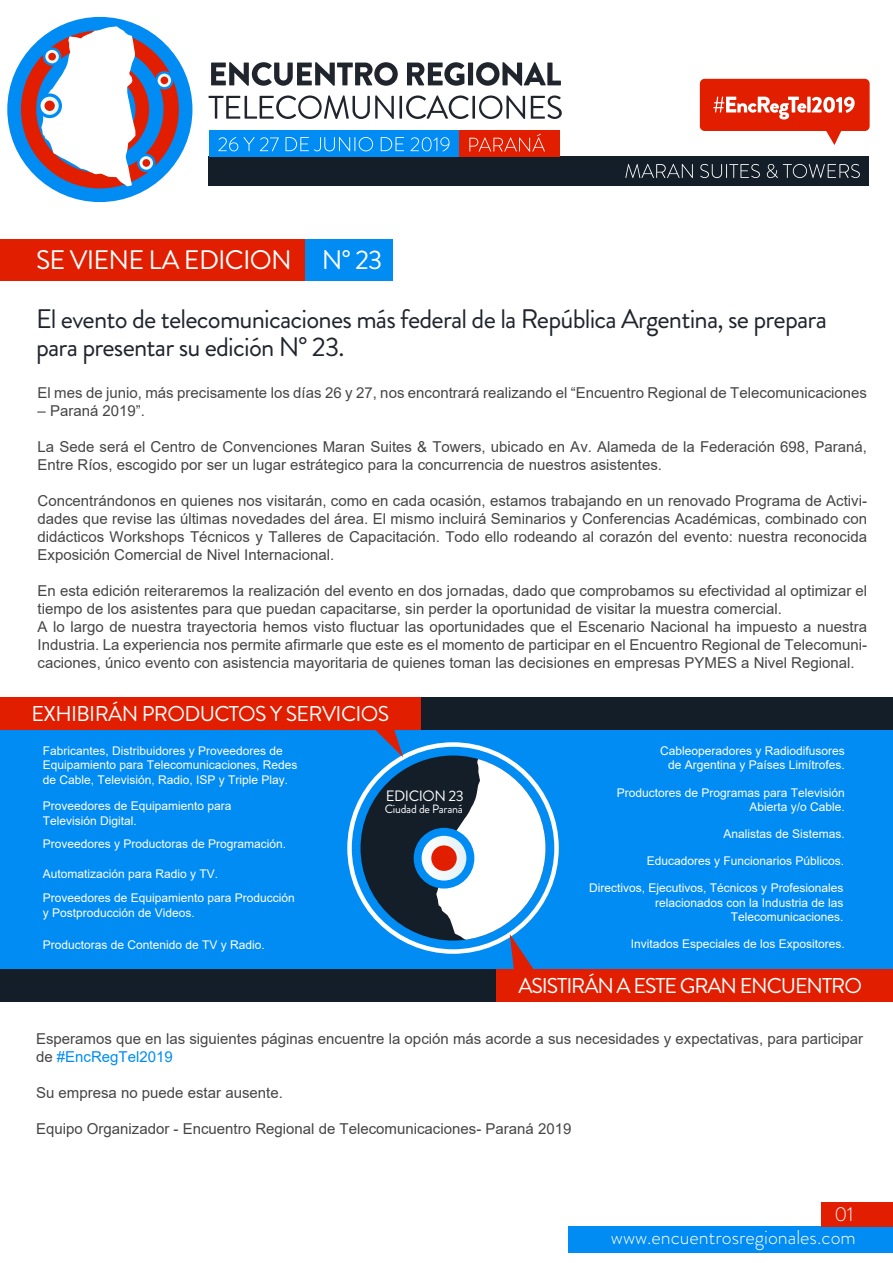
<style>
.page{position:relative;width:893px;height:1263px;background:#fff}
.page>*{position:absolute;margin:0;border:0;box-sizing:border-box;transform-origin:0 0}
.t1{font:26.85px/27.3px "Brandon Grotesque";letter-spacing:-.03em;color:#20242d}
.t2{font:26.85px "Brandon Grotesque";letter-spacing:-.03em;color:#fff}
.t3{font:21.45px "Brandon Grotesque";letter-spacing:-.035em;color:#fff}
.t4{font:300 19.95px "Brandon Grotesque";color:#fff}
.t5{font:15px/18px "Arial";color:#454545}
.t6{font:15px "Brandon Grotesque";letter-spacing:-.03em;color:#fff}
.t7{font:12px/14.4px "Arial";color:#fff}
.t8{font:12px "Brandon Grotesque";letter-spacing:-.02em;color:#fff}
.s1{color:#008cf3}
</style>
<div class="page">
<div style="left:0;top:969px;width:893px;height:33px;background:#131e29"></div>
<div style="left:0;top:727px;width:893px;height:242px;background:#008cf3"></div>
<div style="left:2px;top:697px;width:891px;height:33px;background:#131e29"></div>
<div style="left:0;top:697px;width:421px;height:33px;background:#e11f00"></div>
<div style="left:569px;top:1226px;width:324px;height:27px;background:#008cf3"></div>
<div style="left:821px;top:1201px;width:72px;height:25px;background:#e11f00"></div>
<div style="left:0;top:239px;width:392px;height:41px;background:#e11f00"></div>
<div style="left:305px;top:239px;width:87px;height:41px;background:#008cf3"></div>
<div style="left:361px;top:755px;width:184px;height:185px;background:#131e29;border-radius:50%"></div>
<svg style="left:418px;top:832px;width:52px;height:52px"></svg>
<div style="left:414px;top:828px;width:60px;height:60px;border:8px solid #008cf3;border-radius:50%"></div>
<svg style="left:431px;top:845px;width:26px;height:26px"></svg>
<svg style="left:375px;top:730px;width:28px;height:27px"></svg>
<div style="left:497px;top:969px;width:396px;height:33px;background:#e11f00"></div>
<svg style="left:436px;top:755px;width:109px;height:217px"></svg>
<div style="left:700px;top:79px;width:170px;height:52px;background:#e11f00;border-radius:5px"></div>
<div style="left:209px;top:157px;width:660px;height:29px;background:#131e29"></div>
<svg style="left:625px;top:164px;width:68px;height:14px"></svg>
<svg style="left:700px;top:164px;width:60px;height:14px"></svg>
<svg style="left:767px;top:164px;width:93px;height:14px"></svg>
<svg style="left:713px;top:97px;width:93px;height:22px"></svg>
<svg style="left:807px;top:97px;width:4px;height:15px"></svg>
<svg style="left:812px;top:97px;width:43px;height:16px"></svg>
<svg style="left:826px;top:131px;width:16px;height:14px"></svg>
<div style="left:432px;top:130px;width:128px;height:27px;background:#e11f00"></div>
<svg style="left:211px;top:62px;width:187px;height:24px"></svg>
<svg style="left:407px;top:62px;width:57px;height:24px"></svg>
<div style="left:468px;top:63px;width:5px;height:22px;background:#20242d"></div>
<svg style="left:476px;top:62px;width:85px;height:24px"></svg>
<svg style="left:209px;top:95px;width:185px;height:24px"></svg>
<hr style="left:399px;top:96px;width:3px;height:23px;background:#20242d">
<svg style="left:406px;top:95px;width:63px;height:24px"></svg>
<hr style="left:472px;top:96px;width:3px;height:23px;background:#20242d">
<svg style="left:479px;top:95px;width:46px;height:24px"></svg>
<svg style="left:531px;top:95px;width:31px;height:24px"></svg>
<div style="left:7px;top:17px;width:185px;height:185px;background:#008cf3;border-radius:50%"></div>
<div style="left:21px;top:31px;width:158px;height:157px;background:#e11f00;border-radius:50%"></div>
<div style="left:36px;top:46px;width:128px;height:127px;background:#008cf3;border-radius:50%"></div>
<div style="left:50px;top:60px;width:99px;height:99px;background:#e11f00;border-radius:50%"></div>
<svg style="left:41px;top:26px;width:94px;height:160px"></svg>
<svg style="left:39px;top:95px;width:21px;height:21px"></svg>
<div style="left:37px;top:93px;width:25px;height:25px;border:3px solid #008cf3;border-radius:50%"></div>
<div style="left:44px;top:101px;width:11px;height:10px;background:#e11f00;border-radius:50%"></div>
<svg style="left:138px;top:155px;width:16px;height:16px"></svg>
<div style="left:137px;top:154px;width:18px;height:18px;border:2px solid #008cf3;border-radius:50%"></div>
<div style="left:142px;top:159px;width:8px;height:8px;background:#e11f00;border-radius:50%"></div>
<svg style="left:44px;top:49px;width:16px;height:16px"></svg>
<div style="left:43px;top:47px;width:18px;height:19px;border:2px solid #008cf3;border-radius:50%"></div>
<div style="left:48px;top:53px;width:8px;height:7px;background:#e11f00;border-radius:50%"></div>
<svg style="left:156px;top:72px;width:16px;height:16px"></svg>
<div style="left:155px;top:71px;width:18px;height:19px;border:2px solid #008cf3;border-radius:50%"></div>
<div style="left:161px;top:77px;width:7px;height:7px;background:#e11f00;border-radius:50%"></div>
<svg style="left:469px;top:134px;width:76px;height:18px"></svg>
<div style="left:209px;top:130px;width:249px;height:27px;background:#008cf3"></div>
<svg style="left:218px;top:137px;width:61px;height:14px"></svg>
<svg style="left:286px;top:137px;width:87px;height:14px"></svg>
<svg style="left:381px;top:137px;width:23px;height:14px"></svg>
<svg style="left:410px;top:137px;width:40px;height:15px"></svg>
<h1 class="t2" style="left:36px;top:242px;width:348px">SE VIENE LA EDICION N° 23</h1>
<h1 class="t1" style="left:36px;top:306px;width:792px">El evento de telecomunicaciones más federal de la República Argentina, se prepara para presentar su edición N° 23.</h1>
<p class="t5" style="left:38px;top:383px;width:831px">El mes de junio, más precisamente los días 26 y 27, nos encontrará realizando el “Encuentro Regional de Telecomunicaciones</p>
<p class="t5" style="left:38px;top:401px;width:109px">– Paraná 2019”.</p>
<p class="t5" style="left:38px;top:437px;width:831px">La Sede será el Centro de Convenciones Maran Suites &amp; Towers, ubicado en Av. Alameda de la Federación 698, Paraná,<br>Entre Ríos, escogido por ser un lugar estrátegico para la concurrencia de nuestros asistentes.</p>
<p class="t5" style="left:38px;top:491px;width:831px;text-align:justify">Concentrándonos en quienes nos visitarán, como en cada ocasión, estamos trabajando en un renovado Programa de Activi&shy;dades que revise las últimas novedades del área. El mismo incluirá Seminarios y Conferencias Académicas, combinado con didácticos Workshops Técnicos y Talleres de Capacitación. Todo ello rodeando al corazón del evento: nuestra reconocida Exposición Comercial de Nivel Internacional.</p>
<p class="t5" style="left:38px;top:581px;width:831px">En esta edición reiteraremos la realización del evento en dos jornadas, dado que comprobamos su efectividad al optimizar el tiempo de los asistentes para que puedan capacitarse, sin perder la oportunidad de visitar la muestra comercial.<br>A lo largo de nuestra trayectoria hemos visto fluctuar las oportunidades que el Escenario Nacional ha impuesto a nuestra Industria. La experiencia nos permite afirmarle que este es el momento de participar en el Encuentro Regional de Telecomuni&shy;caciones, único evento con asistencia mayoritaria de quienes toman las decisiones en empresas PYMES a Nivel Regional.</p>
<h2 class="t3" style="left:32px;top:699px;width:359px">EXHIBIRÁN PRODUCTOS Y SERVICIOS</h2>
<p class="t7" style="left:43px;top:743px;width:256px">Fabricantes, Distribuidores y Proveedores de<br>Equipamiento para Telecomunicaciones, Redes de Cable, Televisión, Radio, ISP y Triple Play.</p>
<p class="t7" style="left:43px;top:799px;width:190px">Proveedores de Equipamiento para<br>Televisión Digital.</p>
<p class="t7" style="left:43px;top:836px;width:245px">Proveedores y Productoras de Programación.</p>
<p class="t7" style="left:43px;top:861px;width:254px;line-height:24.9px">Automatización para Radio y TV.<br>Proveedores de Equipamiento para Producción</p>
<p class="t7" style="left:43px;top:905px;width:154px">y Postproducción de Videos.</p>
<p class="t7" style="left:43px;top:937px;width:224px">Productoras de Contenido de TV y Radio.</p>
<p class="t6" style="left:386px;top:785px;width:80px">EDICION 23</p>
<p class="t8" style="left:385px;top:801px;width:80px">Ciudad de Paraná</p>
<p class="t7" style="left:660px;top:743px;width:186px;text-align:right">Cableoperadores y Radiodifusores de Argentina y Países Limítrofes.</p>
<p class="t7" style="left:617px;top:785px;width:230px;text-align:right">Productores de Programas para Televisión<br>Abierta y/o Cable.</p>
<p class="t7" style="left:723px;top:827px;width:123px">Analistas de Sistemas.</p>
<p class="t7" style="left:647px;top:853px;width:199px">Educadores y Funcionarios Públicos.</p>
<p class="t7" style="left:589px;top:881px;width:256px;text-align:right">Directivos, Ejecutivos, Técnicos y Profesionales relacionados con la Industria de las<br>Telecomunicaciones.</p>
<p class="t7" style="left:631px;top:937px;width:216px">Invitados Especiales de los Expositores.</p>
<h2 class="t3" style="left:518px;top:971px;width:345px">ASISTIRÁN A ESTE GRAN ENCUENTRO</h2>
<p class="t5" style="left:36px;top:1030px;width:829px">Esperamos que en las siguientes páginas encuentre la opción más acorde a sus necesidades y expectativas, para participar de <span class="s1">#EncRegTel2019</span></p>
<p class="t5" style="left:36px;top:1084px;width:248px">Su empresa no puede estar ausente.</p>
<p class="t5" style="left:36px;top:1120px;width:537px">Equipo Organizador - Encuentro Regional de Telecomunicaciones- Paraná 2019</p>
<h3 class="t4" style="left:834px;top:1201px;width:21px">01</h3>
<h3 class="t4" style="left:611px;top:1224px;width:246px">www.encuentrosregionales.com</h3>
</div>
